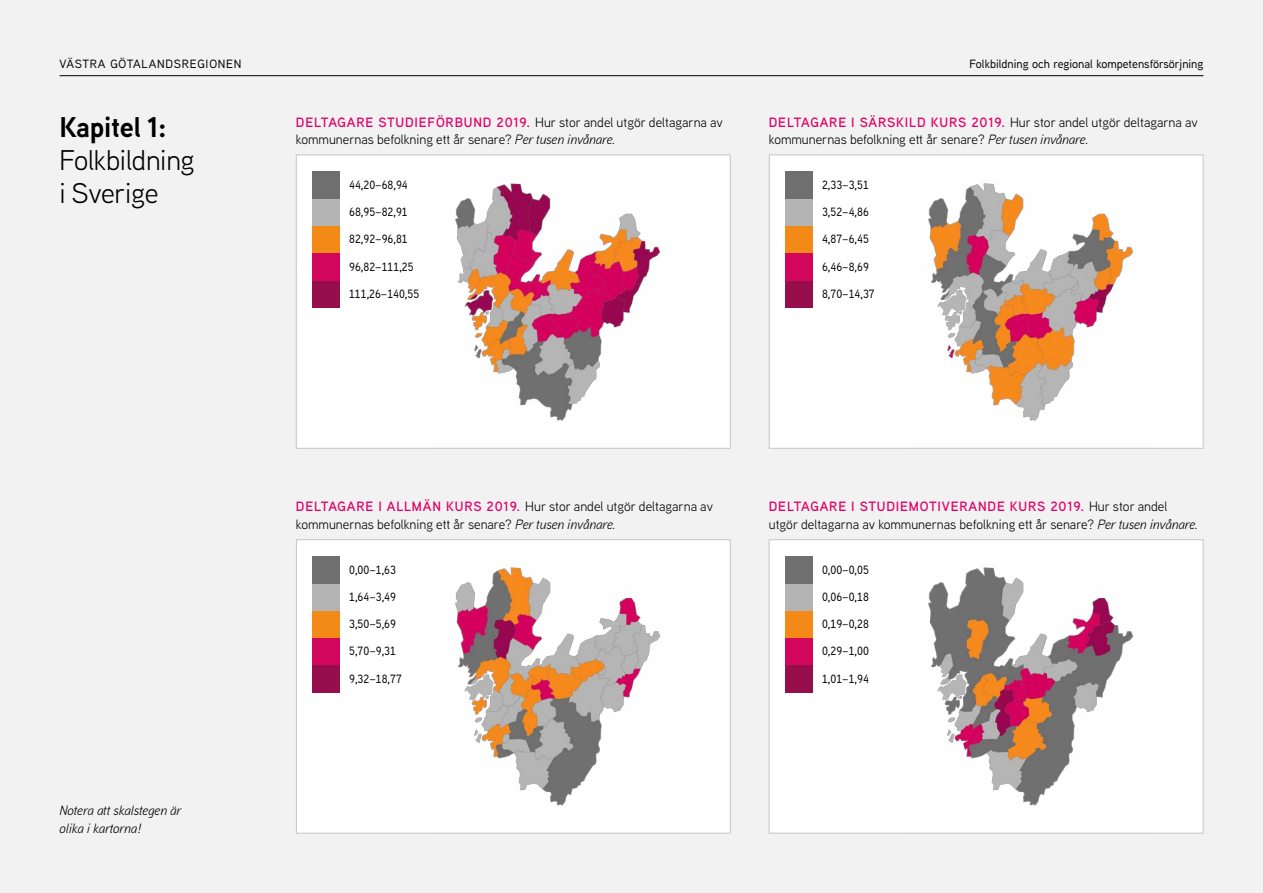
<style>
.page{position:relative;width:1263px;height:893px;background:#f2f2f2}
.page>*{position:absolute;margin:0;border:0;box-sizing:border-box;transform-origin:0 0}
.t1{font:28.5px/33px "Aaux Next";letter-spacing:-.01em;color:#000}
.t2{font:700 28.5px "Aaux Next";letter-spacing:-.01em;color:#000}
.t3{font:13.5px/17.2px "Aaux Next";color:#000}
.t4{font:italic 13.5px/18px "Aaux Next";color:#000}
.Legendsiffra{font:500 12px "Aaux Next";color:#000}
.s1{font-weight:600;color:#e00069}
.s2{font-style:italic}
</style>
<div class="page">
<hr style="left:60px;top:75px;width:1143px;height:1px;background:#000">
<div style="left:769px;top:539px;width:434px;height:294px;background:#fff;border:1px solid #c6c6c6"></div>
<div style="left:296px;top:155px;width:434px;height:294px;background:#fff;border:1px solid #c6c6c6"></div>
<div style="left:296px;top:539px;width:434px;height:294px;background:#fff;border:1px solid #c6c6c6"></div>
<div style="left:769px;top:155px;width:434px;height:294px;background:#fff;border:1px solid #c6c6c6"></div>
<div style="left:313px;top:665px;width:27px;height:27px;background:#960f4c"></div>
<div style="left:785px;top:665px;width:28px;height:27px;background:#960f4c"></div>
<div style="left:313px;top:280px;width:27px;height:27px;background:#960f4c"></div>
<div style="left:313px;top:638px;width:27px;height:27px;background:#d2065a"></div>
<div style="left:785px;top:638px;width:28px;height:27px;background:#d2065a"></div>
<div style="left:313px;top:253px;width:27px;height:27px;background:#d2065a"></div>
<div style="left:313px;top:610px;width:27px;height:28px;background:#f38916"></div>
<div style="left:785px;top:610px;width:28px;height:28px;background:#f38916"></div>
<div style="left:313px;top:226px;width:27px;height:27px;background:#f38916"></div>
<div style="left:313px;top:583px;width:27px;height:27px;background:#b4b4b4"></div>
<div style="left:785px;top:583px;width:28px;height:27px;background:#b4b4b4"></div>
<div style="left:313px;top:199px;width:27px;height:27px;background:#b4b4b4"></div>
<div style="left:313px;top:556px;width:27px;height:27px;background:#6f6f6f"></div>
<div style="left:785px;top:556px;width:28px;height:27px;background:#6f6f6f"></div>
<div style="left:313px;top:171px;width:27px;height:28px;background:#6f6f6f"></div>
<div style="left:785px;top:280px;width:28px;height:27px;background:#960f4c"></div>
<div style="left:785px;top:253px;width:28px;height:27px;background:#d2065a"></div>
<div style="left:785px;top:226px;width:28px;height:27px;background:#f38916"></div>
<div style="left:785px;top:199px;width:28px;height:27px;background:#b4b4b4"></div>
<div style="left:785px;top:171px;width:28px;height:28px;background:#6f6f6f"></div>
<img style="left:906px;top:183px;width:250px;height:266px">
<img style="left:433px;top:183px;width:250px;height:266px">
<img style="left:906px;top:567px;width:250px;height:266px">
<img style="left:433px;top:567px;width:250px;height:266px">
<p class="Legendsiffra" style="left:60px;top:56px;width:68px">Väst ra Götala</p>
<p class="Legendsiffra" style="left:157px;top:56px;width:86px">ndsregionen</p>
<p class="Legendsiffra" style="left:969px;top:56px;width:235px">Folkbildning och regional kompetensförsörjning</p>
<h1 class="t2" style="left:60px;top:107px;width:109px">Kapitel 1:</h1>
<h1 class="t1" style="left:60px;top:143px;width:137px">Folkbildning i Sverige</h1>
<p class="t4" style="left:60px;top:801px;width:123px">Notera att skalstegen är olika i kartorna!</p>
<p class="t3" style="left:296px;top:113px;width:428px"><span class="s1">DELTAGARE STUDIEFÖRBUND 2019.</span> Hur stor andel utgör deltagarna av</p>
<p class="t3" style="left:296px;top:130px;width:320px">kommunernas befolkning ett år senare? <span class="s2">Per tusen invånare.</span></p>
<p class="t3" style="left:769px;top:113px;width:430px"><span class="s1">DELTAGARE I SÄRSKILD KURS 2019.</span> Hur stor andel utgör deltagarna av kommunernas befolkning ett år senare? <span class="s2">Per tusen invånare.</span></p>
<p class="Legendsiffra" style="left:349px;top:177px;width:60px">44,20–68,94</p>
<p class="Legendsiffra" style="left:822px;top:177px;width:48px">2,33–3,51</p>
<p class="Legendsiffra" style="left:349px;top:204px;width:60px">68,95–82,91</p>
<p class="Legendsiffra" style="left:822px;top:204px;width:48px">3,52–4,86</p>
<p class="Legendsiffra" style="left:349px;top:231px;width:60px">82,92–96,81</p>
<p class="Legendsiffra" style="left:822px;top:231px;width:48px">4,87–6,45</p>
<p class="Legendsiffra" style="left:349px;top:258px;width:66px">96,82–111,25</p>
<p class="Legendsiffra" style="left:822px;top:258px;width:48px">6,46–8,69</p>
<p class="Legendsiffra" style="left:349px;top:285px;width:72px">111,26–140,55</p>
<p class="Legendsiffra" style="left:822px;top:285px;width:54px">8,70–14,37</p>
<p class="t3" style="left:296px;top:498px;width:419px"><span class="s1">DELTAGARE I ALLMÄN KURS 2019.</span> Hur stor andel utgör deltagarna av kommunernas befolkning ett år senare? <span class="s2">Per tusen invånare.</span></p>
<p class="t3" style="left:769px;top:498px;width:430px"><span class="s1">DELTAGARE I STUDIEMOTIVERANDE KURS 2019.</span> Hur stor andel utgör deltagarna av kommunernas befolkning ett år senare? <span class="s2">Per tusen invånare.</span></p>
<p class="Legendsiffra" style="left:349px;top:561px;width:48px">0,00–1,63</p>
<p class="Legendsiffra" style="left:822px;top:561px;width:48px">0,00–0,05</p>
<p class="Legendsiffra" style="left:349px;top:588px;width:48px">1,64–3,49</p>
<p class="Legendsiffra" style="left:822px;top:588px;width:48px">0,06–0,18</p>
<p class="Legendsiffra" style="left:349px;top:616px;width:48px">3,50–5,69</p>
<p class="Legendsiffra" style="left:822px;top:616px;width:48px">0,19–0,28</p>
<p class="Legendsiffra" style="left:349px;top:643px;width:48px">5,70–9,31</p>
<p class="Legendsiffra" style="left:822px;top:643px;width:48px">0,29–1,00</p>
<p class="Legendsiffra" style="left:349px;top:670px;width:54px">9,32–18,77</p>
<p class="Legendsiffra" style="left:822px;top:670px;width:48px">1,01–1,94</p>
</div>
